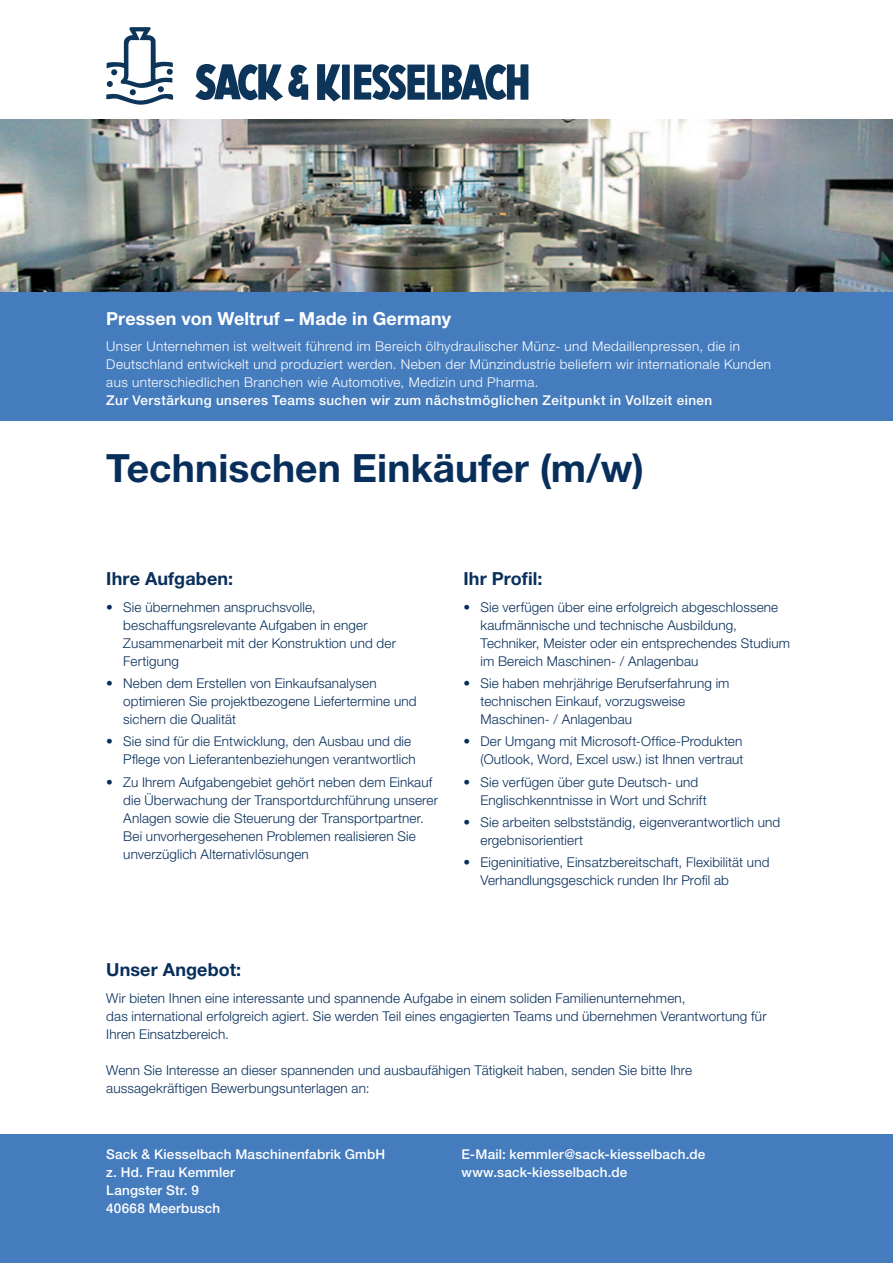
<style>
.page{position:relative;width:893px;height:1263px;background:#fff}
.page>*{position:absolute;margin:0;border:0;box-sizing:border-box;transform-origin:0 0}
.t1{font:700 39px "Helvetica Neue LT";letter-spacing:.005em;color:#082f5b}
.t2{font:700 18px "Helvetica Neue LT";letter-spacing:.005em;color:#082f5b}
.t3{font:700 18px "Helvetica Neue LT";letter-spacing:.005em;color:#fff}
.t4{font:300 13.5px/18px "Helvetica Neue LT";letter-spacing:.01em;color:#082f5b}
.t5{font:300 13.5px/18px "Helvetica Neue LT";letter-spacing:.03em;color:#fff}
.t6{font:500 13.5px/18px "Helvetica Neue LT";letter-spacing:.02em;color:#fff}
</style>
<div class="page">
<div style="left:0;top:1134px;width:893px;height:129px;background:#457cbe"></div>
<div style="left:0;top:291px;width:893px;height:129px;background:#457cbe"></div>
<svg style="left:317px;top:64px;width:24px;height:37px"></svg>
<div style="left:342px;top:65px;width:8px;height:35px;background:#0d3559"></div>
<svg style="left:195px;top:64px;width:113px;height:37px"></svg>
<svg style="left:354px;top:64px;width:174px;height:36px"></svg>
<svg style="left:106px;top:27px;width:67px;height:78px"></svg>
<img style="left:0;top:119px;width:893px;height:172px">
<h2 class="t3" style="left:106px;top:307px;width:346px">Pressen von Weltruf – Made in Germany</h2>
<p class="t5" style="left:106px;top:337px;width:666px">Unser Unternehmen ist weltweit führend im Bereich ölhydraulischer Münz- und Medaillenpressen, die in<br>Deutschland entwickelt und produziert werden. Neben der Münzindustrie beliefern wir internationale Kunden aus unterschiedlichen Branchen wie Automotive, Medizin und Pharma.</p>
<p class="t6" style="left:106px;top:391px;width:607px">Zur Verstärkung unseres Teams suchen wir zum nächstmöglichen Zeitpunkt in Vollzeit einen</p>
<h1 class="t1" style="left:106px;top:444px;width:539px">Technischen Einkäufer (m/w)</h1>
<h2 class="t2" style="left:106px;top:568px;width:128px">Ihre Aufgaben:</h2>
<p class="t4" style="left:123px;top:598px;width:274px;text-indent:-17px">• Sie übernehmen anspruchsvolle, beschaffungsrelevante Aufgaben in enger Zusammenarbeit mit der Konstruktion und der Fertigung</p>
<p class="t4" style="left:123px;top:674px;width:295px;text-indent:-17px">• Neben dem Erstellen von Einkaufsanalysen optimieren Sie projektbezogene Liefertermine und sichern die Qualität</p>
<p class="t4" style="left:123px;top:732px;width:294px;text-indent:-17px">• Sie sind für die Entwicklung, den Ausbau und die<br>Pflege von Lieferantenbeziehungen verantwortlich</p>
<p class="t4" style="left:123px;top:772px;width:316px;text-indent:-17px">• Zu Ihrem Aufgabengebiet gehört neben dem Einkauf die Überwachung der Transportdurchführung unserer Anlagen sowie die Steuerung der Transportpartner.<br>Bei unvorhergesehenen Problemen realisieren Sie unverzüglich Alternativlösungen</p>
<h2 class="t2" style="left:463px;top:568px;width:81px">Ihr Profil:</h2>
<p class="t4" style="left:480px;top:598px;width:311px;text-indent:-17px">• Sie verfügen über eine erfolgreich abgeschlossene kaufmännische und technische Ausbildung, Techniker, Meister oder ein entsprechendes Studium im Bereich Maschinen- / Anlagenbau</p>
<p class="t4" style="left:480px;top:674px;width:250px;text-indent:-17px">• Sie haben mehrjährige Berufserfahrung im technischen Einkauf, vorzugsweise<br>Maschinen- / Anlagenbau</p>
<p class="t4" style="left:463px;top:732px;width:282px;text-align:right">• Der Umgang mit Microsoft-Office-Produkten (Outlook, Word, Excel usw.) ist Ihnen vertraut</p>
<p class="t4" style="left:480px;top:772px;width:228px;text-indent:-17px">• Sie verfügen über gute Deutsch- und<br>Englischkenntnisse in Wort und Schrift</p>
<p class="t4" style="left:480px;top:813px;width:301px;text-indent:-17px">• Sie arbeiten selbstständig, eigenverantwortlich und ergebnisorientiert</p>
<p class="t4" style="left:480px;top:853px;width:290px;text-indent:-17px">• Eigeninitiative, Einsatzbereitschaft, Flexibilität und<br>Verhandlungsgeschick runden Ihr Profil ab</p>
<h2 class="t2" style="left:106px;top:959px;width:136px">Unser Angebot:</h2>
<p class="t4" style="left:106px;top:989px;width:662px">Wir bieten Ihnen eine interessante und spannende Aufgabe in einem soliden Familienunternehmen,<br>das international erfolgreich agiert. Sie werden Teil eines engagierten Teams und übernehmen Verantwortung für<br>Ihren Einsatzbereich.</p>
<p class="t4" style="left:106px;top:1061px;width:587px">Wenn Sie Interesse an dieser spannenden und ausbaufähigen Tätigkeit haben, senden Sie bitte Ihre aussagekräftigen Bewerbungsunterlagen an:</p>
<p class="t6" style="left:106px;top:1145px;width:281px">Sack &amp; Kiesselbach Maschinenfabrik GmbH z. Hd. Frau Kemmler<br>Langster Str. 9<br>40668 Meerbusch</p>
<p class="t6" style="left:461px;top:1145px;width:245px">E-Mail: kemmler@sack-kiesselbach.de www.sack-kiesselbach.de</p>
</div>
